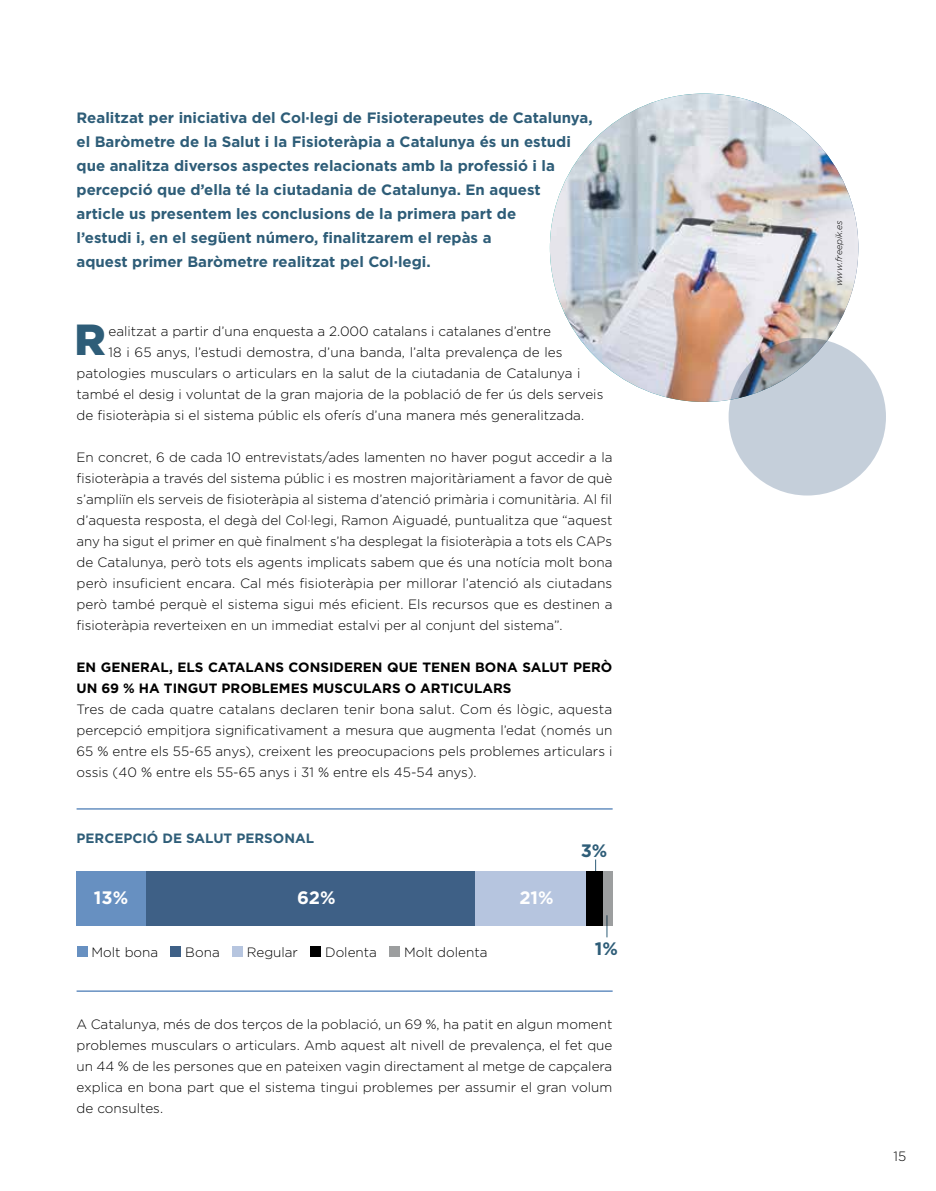
<style>
.page{position:relative;width:936px;height:1191px;background:#fff}
.page>*{position:absolute;margin:0;border:0;box-sizing:border-box;transform-origin:0 0}
.t1{font:900 43.5px "Gotham";color:#2e5d78}
.t2{font:700 18px "Gotham";color:#fff}
.t3{font:700 18px "Gotham";color:#2e5d78}
.t4{font:700 15px/24px "Gotham";color:#2e5d78}
.t5{font:300 13.5px/21px "Gotham";color:#000;text-align:justify}
.t6{font:700 13.5px/21px "Gotham";color:#000}
.t7{font:700 13.5px "Gotham";color:#2e5d78}
.t8{font:italic 300 9px "Gotham";color:#000}
</style>
<div class="page">
<div style="left:77px;top:871px;width:69px;height:55px;background:#6790c1"></div>
<div style="left:474px;top:871px;width:112px;height:55px;background:#b6c5df"></div>
<div style="left:586px;top:871px;width:16px;height:55px;background:#000"></div>
<div style="left:603px;top:871px;width:9px;height:55px;background:#9c9e9f"></div>
<div style="left:146px;top:871px;width:328px;height:55px;background:#3e6086"></div>
<div style="left:77px;top:946px;width:10px;height:10px;background:#6790c1"></div>
<div style="left:170px;top:946px;width:11px;height:10px;background:#3e6086"></div>
<div style="left:232px;top:946px;width:11px;height:10px;background:#b6c5df"></div>
<div style="left:310px;top:946px;width:11px;height:10px;background:#000"></div>
<div style="left:389px;top:946px;width:11px;height:10px;background:#9c9e9f"></div>
<hr style="left:77px;top:808px;width:535px;height:1px;background:#6790c1">
<hr style="left:77px;top:990px;width:535px;height:2px;background:#6790c1">
<svg style="left:595px;top:859px;width:1px;height:12px"></svg>
<svg style="left:606px;top:915px;width:1px;height:22px"></svg>
<img style="left:550px;top:94px;width:308px;height:308px;border-radius:154px">
<svg style="left:728px;top:338px;width:157px;height:157px;background:#bcc5cf"></svg>
<p class="t4" style="left:77px;top:105px;width:517px">Realitzat per iniciativa del Col·legi de Fisioterapeutes de Catalunya, el Baròmetre de la Salut i la Fisioteràpia a Catalunya és un estudi que analitza diversos aspectes relacionats amb la professió i la percepció que d’ella té la ciutadania de Catalunya. En aquest<br>article us presentem les conclusions de la primera part de<br>l’estudi i, en el següent número, finalitzarem el repàs a<br>aquest primer Baròmetre realitzat pel Col·legi.</p>
<h1 class="t1" style="left:74px;top:309px;width:33px">R</h1>
<p class="t5" style="left:108px;top:320px;width:444px">ealitzat a partir d’una enquesta a 2.000 catalans i catalanes d’entre</p>
<p class="t5" style="left:108px;top:341px;width:455px">18 i 65 anys, l’estudi demostra, d’una banda, l’alta prevalença de les</p>
<p class="t5" style="left:77px;top:362px;width:505px">patologies musculars o articulars en la salut de la ciutadania de Catalunya i</p>
<p class="t5" style="left:77px;top:383px;width:528px">també el desig i voluntat de la gran majoria de la població de fer ús dels serveis</p>
<p class="t5" style="left:77px;top:404px;width:509px">de fisioteràpia si el sistema públic els oferís d’una manera més generalitzada.</p>
<p class="t5" style="left:77px;top:446px;width:537px">En concret, 6 de cada 10 entrevistats/ades lamenten no haver pogut accedir a la fisioteràpia a través del sistema públic i es mostren majoritàriament a favor de què s’ampliïn els serveis de fisioteràpia al sistema d’atenció primària i comunitària. Al fil d’aquesta resposta, el degà del Col·legi, Ramon Aiguadé, puntualitza que “aquest any ha sigut el primer en què finalment s’ha desplegat la fisioteràpia a tots els CAPs de Catalunya, però tots els agents implicats sabem que és una notícia molt bona però insuficient encara. Cal més fisioteràpia per millorar l’atenció als ciutadans però també perquè el sistema sigui més eficient. Els recursos que es destinen a fisioteràpia reverteixen en un immediat estalvi per al conjunt del sistema”.</p>
<p class="t6" style="left:77px;top:656px;width:537px">EN GENERAL, ELS CATALANS CONSIDEREN QUE TENEN BONA SALUT PERÒ<br>UN 69 % HA TINGUT PROBLEMES MUSCULARS O ARTICULARS</p>
<p class="t5" style="left:77px;top:698px;width:537px">Tres de cada quatre catalans declaren tenir bona salut. Com és lògic, aquesta percepció empitjora significativament a mesura que augmenta l’edat (només un 65 % entre els 55-65 anys), creixent les preocupacions pels problemes articulars i ossis (40 % entre els 55-65 anys i 31 % entre els 45-54 anys).</p>
<p class="t7" style="left:77px;top:829px;width:239px">PERCEPCIÓ DE SALUT PERSONAL</p>
<h2 class="t2" style="left:94px;top:886px;width:36px">13%</h2>
<h2 class="t2" style="left:297px;top:886px;width:40px">62%</h2>
<h2 class="t2" style="left:519px;top:886px;width:36px">21%</h2>
<h2 class="t3" style="left:580px;top:839px;width:28px">3%</h2>
<p class="t5" style="left:91px;top:941px;width:68px">Molt bona</p>
<p class="t5" style="left:185px;top:941px;width:36px">Bona</p>
<p class="t5" style="left:247px;top:941px;width:53px">Regular</p>
<p class="t5" style="left:325px;top:941px;width:53px">Dolenta</p>
<p class="t5" style="left:404px;top:941px;width:85px">Molt dolenta</p>
<h2 class="t3" style="left:595px;top:936px;width:25px">1%</h2>
<p class="t5" style="left:77px;top:1013px;width:537px">A Catalunya, més de dos terços de la població, un 69 %, ha patit en algun moment problemes musculars o articulars. Amb aquest alt nivell de prevalença, el fet que un 44 % de les persones que en pateixen vagin directament al metge de capçalera explica en bona part que el sistema tingui problemes per assumir el gran volum de consultes.</p>
<p class="t8" style="left:833px;top:286px;width:67px;rotate:-90deg">www.freepik.es</p>
<p class="t5" style="left:893px;top:1145px;width:14px">15</p>
</div>
